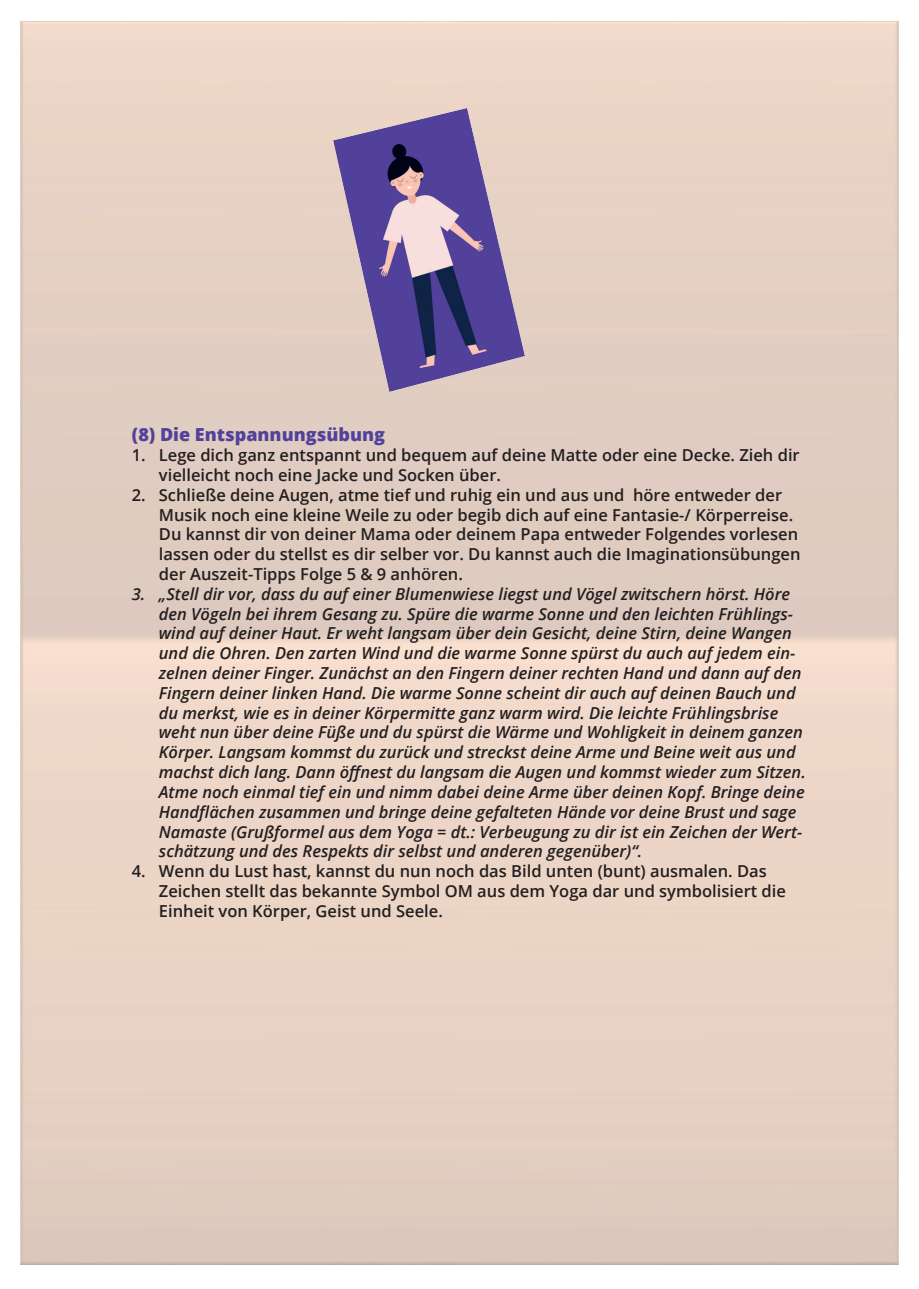
<style>
.page{position:relative;width:919px;height:1289px;background:#fff}
.page>*{position:absolute;margin:0;border:0;box-sizing:border-box;transform-origin:0 0}
.t1{font:800 18px "Open Sans";color:#52419a}
.t2{font:italic 600 16.5px/19.8px "Open Sans";color:#231f20}
.t3{font:600 16.5px/19.8px "Open Sans";color:#231f20}
</style>
<div class="page">
<img style="left:21px;top:21px;width:877px;height:1243px">
<img style="left:333px;top:108px;width:191px;height:283px">
<p class="t1" style="left:132px;top:421px;width:255px">(8) Die Entspannungsübung</p>
<p class="t3" style="left:159px;top:445px;width:642px;text-indent:-27px">1. Lege dich ganz entspannt und bequem auf deine Matte oder eine Decke. Zieh dir vielleicht noch eine Jacke und Socken über.</p>
<p class="t3" style="left:159px;top:484px;width:643px;text-indent:-27px">2. Schließe deine Augen, atme tief und ruhig ein und aus und höre entweder der Musik noch eine kleine Weile zu oder begib dich auf eine Fantasie-/ Körperreise.<br>Du kannst dir von deiner Mama oder deinem Papa entweder Folgendes vorlesen lassen oder du stellst es dir selber vor. Du kannst auch die Imaginationsübungen der Auszeit-Tipps Folge 5 &amp; 9 anhören.</p>
<p class="t2" style="left:159px;top:583px;width:648px;text-indent:-27px">3. „Stell dir vor, dass du auf einer Blumenwiese liegst und Vögel zwitschern hörst. Höre den Vögeln bei ihrem Gesang zu. Spüre die warme Sonne und den leichten Frühlings&shy;wind auf deiner Haut. Er weht langsam über dein Gesicht, deine Stirn, deine Wangen und die Ohren. Den zarten Wind und die warme Sonne spürst du auch auf jedem ein&shy;zelnen deiner Finger. Zunächst an den Fingern deiner rechten Hand und dann auf den Fingern deiner linken Hand. Die warme Sonne scheint dir auch auf deinen Bauch und du merkst, wie es in deiner Körpermitte ganz warm wird. Die leichte Frühlingsbrise weht nun über deine Füße und du spürst die Wärme und Wohligkeit in deinem ganzen Körper. Langsam kommst du zurück und streckst deine Arme und Beine weit aus und machst dich lang. Dann öffnest du langsam die Augen und kommst wieder zum Sitzen.<br>Atme noch einmal tief ein und nimm dabei deine Arme über deinen Kopf. Bringe deine Handflächen zusammen und bringe deine gefalteten Hände vor deine Brust und sage Namaste (Grußformel aus dem Yoga = dt.: Verbeugung zu dir ist ein Zeichen der Wert&shy;schätzung und des Respekts dir selbst und anderen gegenüber)“.</p>
<p class="t3" style="left:159px;top:860px;width:628px;text-indent:-27px">4. Wenn du Lust hast, kannst du nun noch das Bild unten (bunt) ausmalen. Das<br>Zeichen stellt das bekannte Symbol OM aus dem Yoga dar und symbolisiert die<br>Einheit von Körper, Geist und Seele.</p>
</div>
